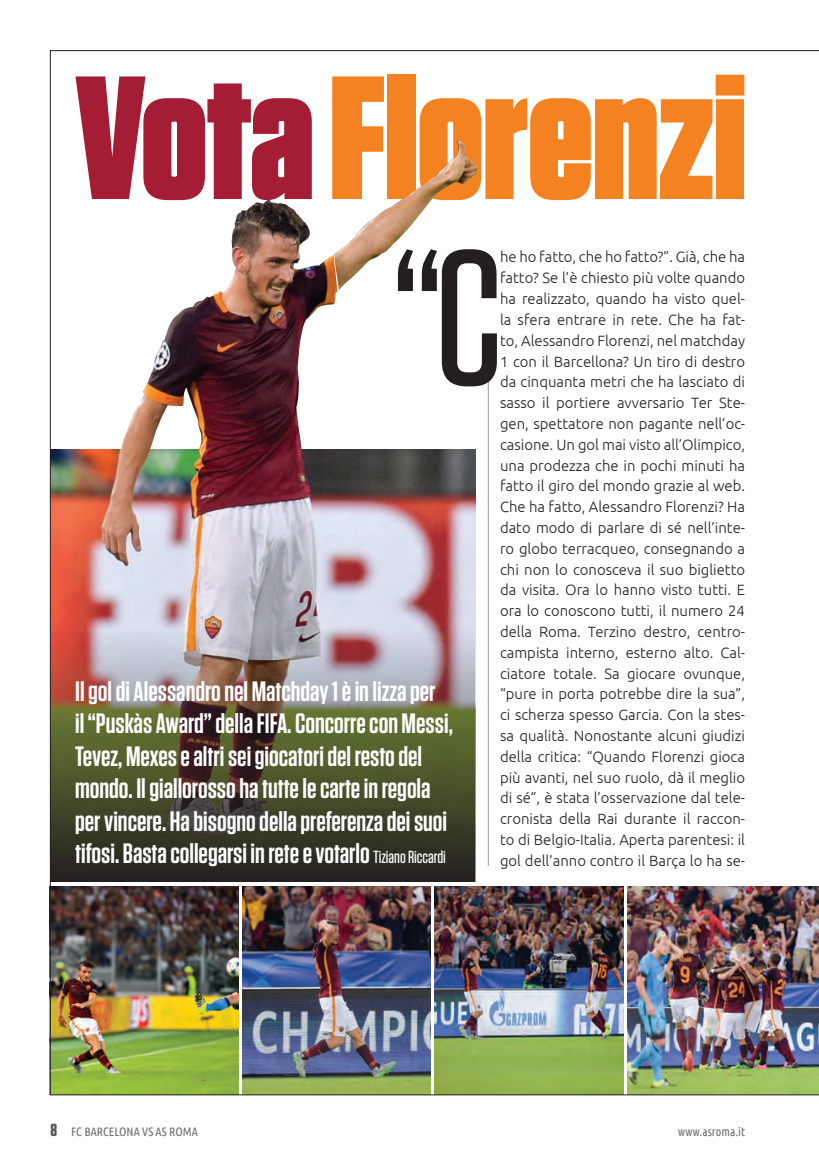
<style>
.page{position:relative;width:819px;height:1167px;background:#fff}
.page>*{position:absolute;margin:0;border:0;box-sizing:border-box;transform-origin:0 0}
.t1{font:500 192.5px "Tungsten";color:#231f20}
.t2{font:900 175px "Tungsten";color:#f58220}
.sommario_MP015{font:600 28px/32.4px "Tungsten";color:#fff}
.txt_MP015{font:300 14.88px/20.8px "Ubuntu";color:#231f20;text-align:justify}
.t3{font:12.25px "Ubuntu Condensed";color:#6c6d70}
.s1{color:#a51d35}
.s2{font-weight:500;font-size:17.5px}
.s3{font-family:"Tungsten";font-weight:700;font-size:17.5px;color:#57585a}
</style>
<div class="page">
<img style="left:50px;top:50px;width:769px;height:1045px">
<p class="t2" style="left:76px;top:38px;width:671px"><span class="s1">Vota</span> Florenzi</p>
<p class="t1" style="left:392px;top:218px;width:112px">“C</p>
<p class="txt_MP015" style="left:500px;top:246px;width:246px">he ho fatto, che ho fatto?”. Già, che ha fatto? Se l’è chiesto più volte quando ha realizzato, quando ha visto quel&shy;la sfera entrare in rete. Che ha fat&shy;to, Alessandro Florenzi, nel matchday 1 con il Barcellona? Un tiro di destro da cinquanta metri che ha lasciato di sasso il portiere avversario Ter Ste&shy;gen, spettatore non pagante nell’oc&shy;casione. Un gol mai visto all’Olimpico, una prodezza che in pochi minuti ha fatto il giro del mondo grazie al web.<br>Che ha fatto, Alessandro Florenzi? Ha dato modo di parlare di sé nell’inte&shy;ro globo terracqueo, consegnando a chi non lo conosceva il suo biglietto da visita. Ora lo hanno visto tutti. E ora lo conoscono tutti, il numero 24 della Roma. Terzino destro, centro&shy;campista interno, esterno alto. Cal&shy;ciatore totale. Sa giocare ovunque, “pure in porta potrebbe dire la sua”, ci scherza spesso Garcia. Con la stes&shy;sa qualità. Nonostante alcuni giudizi della critica: “Quando Florenzi gioca più avanti, nel suo ruolo, dà il meglio di sé”, è stata l’osservazione dal tele&shy;cronista della Rai durante il raccon&shy;to di Belgio-Italia. Aperta parentesi: il gol dell’anno contro il Barça lo ha se-</p>
<p class="sommario_MP015" style="left:75px;top:675px;width:362px">Il gol di Alessandro nel Matchday 1 è in lizza per</p>
<p class="sommario_MP015" style="left:75px;top:708px;width:379px">il “Puskàs Award” della FIFA. Concorre con Messi, Tevez, Mexes e altri sei giocatori del resto del mondo. Il giallorosso ha tutte le carte in regola per vincere. Ha bisogno della preferenza dei suoi tifosi. Basta collegarsi in rete e votarlo <span class="s2">Tiziano Riccardi</span></p>
<p class="t3" style="left:50px;top:1124px;width:149px"><span class="s3">8</span> FC BARCELONA VS AS ROMA</p>
<p class="t3" style="left:678px;top:1124px;width:68px">www.asroma.it</p>
</div>
